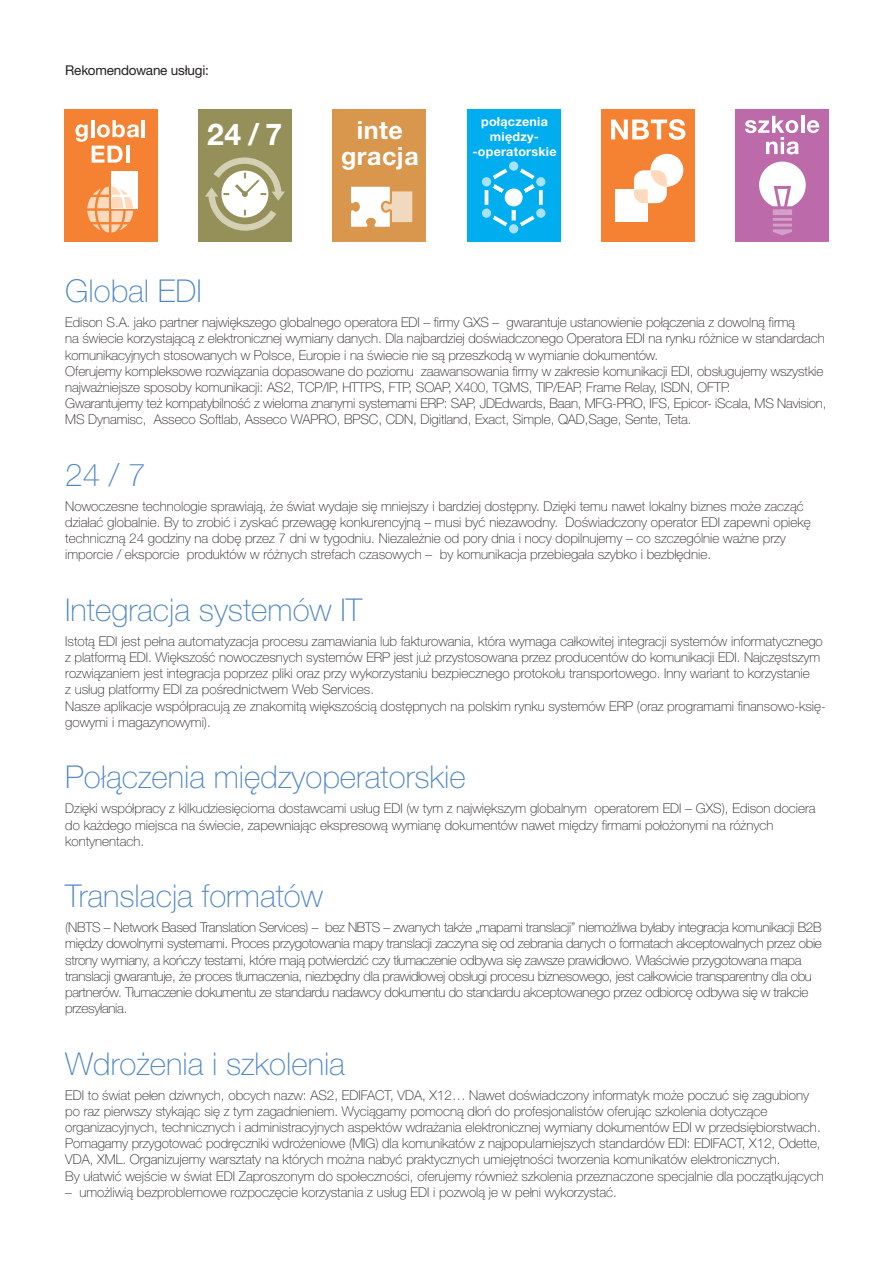
<style>
.page{position:relative;width:893px;height:1263px;background:#fff}
.page>*{position:absolute;margin:0;border:0;box-sizing:border-box;transform-origin:0 0}
.t1{font:100 31.5px "Helvetica Neue CE";color:#4f87c6}
.t2{font:700 30.15px "Helvetica Neue CE";color:#fff}
.t3{font:700 25.05px/26.2px "Helvetica Neue CE";letter-spacing:.02em;color:#fff;text-align:center}
.t4{font:100 13.5px/16.2px "Helvetica Neue CE";color:#231f20}
.t5{font:100 13.5px/16.2px "Helvetica Neue CE";letter-spacing:-.02em;color:#231f20}
.t6{font:13.5px "Helvetica Neue CE";letter-spacing:-.015em;color:#231f20}
.t7{font:700 12.6px/15px "Helvetica Neue CE";letter-spacing:.02em;color:#fff;text-align:center}
</style>
<div class="page">
<div style="left:64px;top:109px;width:93px;height:132px;background:#f58232"></div>
<div style="left:111px;top:171px;width:27px;height:37px;background:#fff"></div>
<hr style="left:142px;top:120px;width:3px;height:17px;background:#fff">
<svg style="left:75px;top:120px;width:64px;height:43px"></svg>
<hr style="left:126px;top:146px;width:3px;height:17px;background:#fff">
<svg style="left:87px;top:187px;width:46px;height:45px"></svg>
<div style="left:198px;top:109px;width:94px;height:132px;background:#95905a"></div>
<svg style="left:205px;top:157px;width:80px;height:74px"></svg>
<div style="left:736px;top:109px;width:93px;height:132px;background:#bd6aaa"></div>
<hr style="left:801px;top:116px;width:3px;height:17px;background:#fff">
<svg style="left:807px;top:120px;width:12px;height:13px"></svg>
<svg style="left:745px;top:116px;width:54px;height:38px"></svg>
<svg style="left:759px;top:162px;width:47px;height:73px"></svg>
<div style="left:333px;top:109px;width:93px;height:132px;background:#d9964d"></div>
<svg style="left:351px;top:186px;width:61px;height:41px"></svg>
<div style="left:467px;top:109px;width:93px;height:132px;background:#00aeef"></div>
<svg style="left:484px;top:168px;width:59px;height:58px"></svg>
<div style="left:480px;top:175px;width:13px;height:13px;background:#aae1fa;border-radius:50%"></div>
<div style="left:478px;top:173px;width:17px;height:17px;border:4px solid #00aeef;border-radius:50%"></div>
<div style="left:507px;top:160px;width:13px;height:13px;background:#aae1fa;border-radius:50%"></div>
<div style="left:505px;top:158px;width:17px;height:17px;border:4px solid #00aeef;border-radius:50%"></div>
<div style="left:503px;top:187px;width:21px;height:21px;background:#fff;border-radius:50%"></div>
<div style="left:501px;top:185px;width:25px;height:25px;border:4px solid #00aeef;border-radius:50%"></div>
<div style="left:534px;top:175px;width:13px;height:13px;background:#aae1fa;border-radius:50%"></div>
<div style="left:532px;top:173px;width:17px;height:17px;border:4px solid #00aeef;border-radius:50%"></div>
<div style="left:534px;top:207px;width:13px;height:13px;background:#aae1fa;border-radius:50%"></div>
<div style="left:532px;top:205px;width:17px;height:17px;border:4px solid #00aeef;border-radius:50%"></div>
<div style="left:507px;top:222px;width:13px;height:13px;background:#aae1fa;border-radius:50%"></div>
<div style="left:505px;top:220px;width:17px;height:17px;border:4px solid #00aeef;border-radius:50%"></div>
<div style="left:480px;top:207px;width:13px;height:13px;background:#aae1fa;border-radius:50%"></div>
<div style="left:478px;top:205px;width:17px;height:17px;border:4px solid #00aeef;border-radius:50%"></div>
<div style="left:601px;top:109px;width:94px;height:132px;background:#f58232"></div>
<svg style="left:611px;top:119px;width:74px;height:21px"></svg>
<div style="left:615px;top:189px;width:33px;height:33px;background:#fff"></div>
<div style="left:650px;top:154px;width:33px;height:33px;background:#fff;border-radius:50%"></div>
<svg style="left:634px;top:170px;width:33px;height:33px"></svg>
<p class="t6" style="left:65px;top:65px;width:145px">Rekomendowane usługi:</p>
<h2 class="t2" style="left:207px;top:123px;width:77px">24 / 7</h2>
<h3 class="t3" style="left:341px;top:120px;width:79px">inte gracja</h3>
<p class="t7" style="left:472px;top:116px;width:86px">połączenia między--operatorskie</p>
<h1 class="t1" style="left:65px;top:280px;width:138px">Global EDI</h1>
<p class="t4" style="left:65px;top:316px;width:763px">Edison S.A. jako partner największego globalnego operatora EDI – firmy GXS – gwarantuje ustanowienie połączenia z dowolną firmą<br>na świecie korzystającą z elektronicznej wymiany danych. Dla najbardziej doświadczonego Operatora EDI na rynku różnice w standardach komunikacyjnych stosowanych w Polsce, Europie i na świecie nie są przeszkodą w wymianie dokumentów.<br>Oferujemy kompleksowe rozwiązania dopasowane do poziomu zaawansowania firmy w zakresie komunikacji EDI, obsługujemy wszystkie najważniejsze sposoby komunikacji: AS2, TCP/IP, HTTPS, FTP, SOAP, X400, TGMS, TIP/EAP, Frame Relay, ISDN, OFTP.<br>Gwarantujemy też kompatybilność z wieloma znanymi systemami ERP: SAP, JDEdwards, Baan, MFG-PRO, IFS, Epicor- iScala, MS Navision, MS Dynamisc, Asseco Softlab, Asseco WAPRO, BPSC, CDN, Digitland, Exact, Simple, QAD,Sage, Sente, Teta.</p>
<h1 class="t1" style="left:65px;top:463px;width:82px">24 / 7</h1>
<p class="t4" style="left:65px;top:499px;width:747px">Nowoczesne technologie sprawiają, że świat wydaje się mniejszy i bardziej dostępny. Dzięki temu nawet lokalny biznes może zacząć działać globalnie. By to zrobić i zyskać przewagę konkurencyjną – musi być niezawodny. Doświadczony operator EDI zapewni opiekę techniczną 24 godziny na dobę przez 7 dni w tygodniu. Niezależnie od pory dnia i nocy dopilnujemy – co szczególnie ważne przy imporcie / eksporcie produktów w różnych strefach czasowych – by komunikacja przebiegała szybko i bezbłędnie.</p>
<h1 class="t1" style="left:65px;top:598px;width:298px">Integracja systemów IT</h1>
<p class="t4" style="left:65px;top:634px;width:762px">Istotą EDI jest pełna automatyzacja procesu zamawiania lub fakturowania, która wymaga całkowitej integracji systemów informatycznego z platformą EDI. Większość nowoczesnych systemów ERP jest już przystosowana przez producentów do komunikacji EDI. Najczęstszym rozwiązaniem jest integracja poprzez pliki oraz przy wykorzystaniu bezpiecznego protokołu transportowego. Inny wariant to korzystanie<br>z usług platformy EDI za pośrednictwem Web Services.<br>Nasze aplikacje współpracują ze znakomitą większością dostępnych na polskim rynku systemów ERP (oraz programami finansowo-księ&shy;gowymi i magazynowymi).</p>
<h1 class="t1" style="left:65px;top:766px;width:402px">Połączenia międzyoperatorskie</h1>
<p class="t4" style="left:65px;top:802px;width:752px">Dzięki współpracy z kilkudziesięcioma dostawcami usług EDI (w tym z największym globalnym operatorem EDI – GXS), Edison dociera do każdego miejsca na świecie, zapewniając ekspresową wymianę dokumentów nawet między firmami położonymi na różnych kontynentach.</p>
<h1 class="t1" style="left:65px;top:885px;width:259px">Translacja formatów</h1>
<p class="t5" style="left:65px;top:920px;width:758px">(NBTS – Network Based Translation Services) – bez NBTS – zwanych także „mapami translacji” niemożliwa byłaby integracja komunikacji B2B między dowolnymi systemami. Proces przygotowania mapy translacji zaczyna się od zebrania danych o formatach akceptowalnych przez obie strony wymiany, a kończy testami, które mają potwierdzić czy tłumaczenie odbywa się zawsze prawidłowo. Właściwie przygotowana mapa translacji gwarantuje, że proces tłumaczenia, niezbędny dla prawidłowej obsługi procesu biznesowego, jest całkowicie transparentny dla obu partnerów. Tłumaczenie dokumentu ze standardu nadawcy dokumentu do standardu akceptowanego przez odbiorcę odbywa się w trakcie przesyłania.</p>
<h1 class="t1" style="left:65px;top:1052px;width:281px">Wdrożenia i szkolenia</h1>
<p class="t4" style="left:65px;top:1088px;width:760px">EDI to świat pełen dziwnych, obcych nazw: AS2, EDIFACT, VDA, X12… Nawet doświadczony informatyk może poczuć się zagubiony po raz pierwszy stykając się z tym zagadnieniem. Wyciągamy pomocną dłoń do profesjonalistów oferując szkolenia dotyczące organizacyjnych, technicznych i administracyjnych aspektów wdrażania elektronicznej wymiany dokumentów EDI w przedsiębiorstwach.<br>Pomagamy przygotować podręczniki wdrożeniowe (MIG) dla komunikatów z najpopularniejszych standardów EDI: EDIFACT, X12, Odette, VDA, XML. Organizujemy warsztaty na których można nabyć praktycznych umiejętności tworzenia komunikatów elektronicznych.<br>By ułatwić wejście w świat EDI Zaproszonym do społeczności, oferujemy również szkolenia przeznaczone specjalnie dla początkujących</p>
<p class="t4" style="left:65px;top:1185px;width:553px">– umożliwią bezproblemowe rozpoczęcie korzystania z usług EDI i pozwolą je w pełni wykorzystać.</p>
</div>
